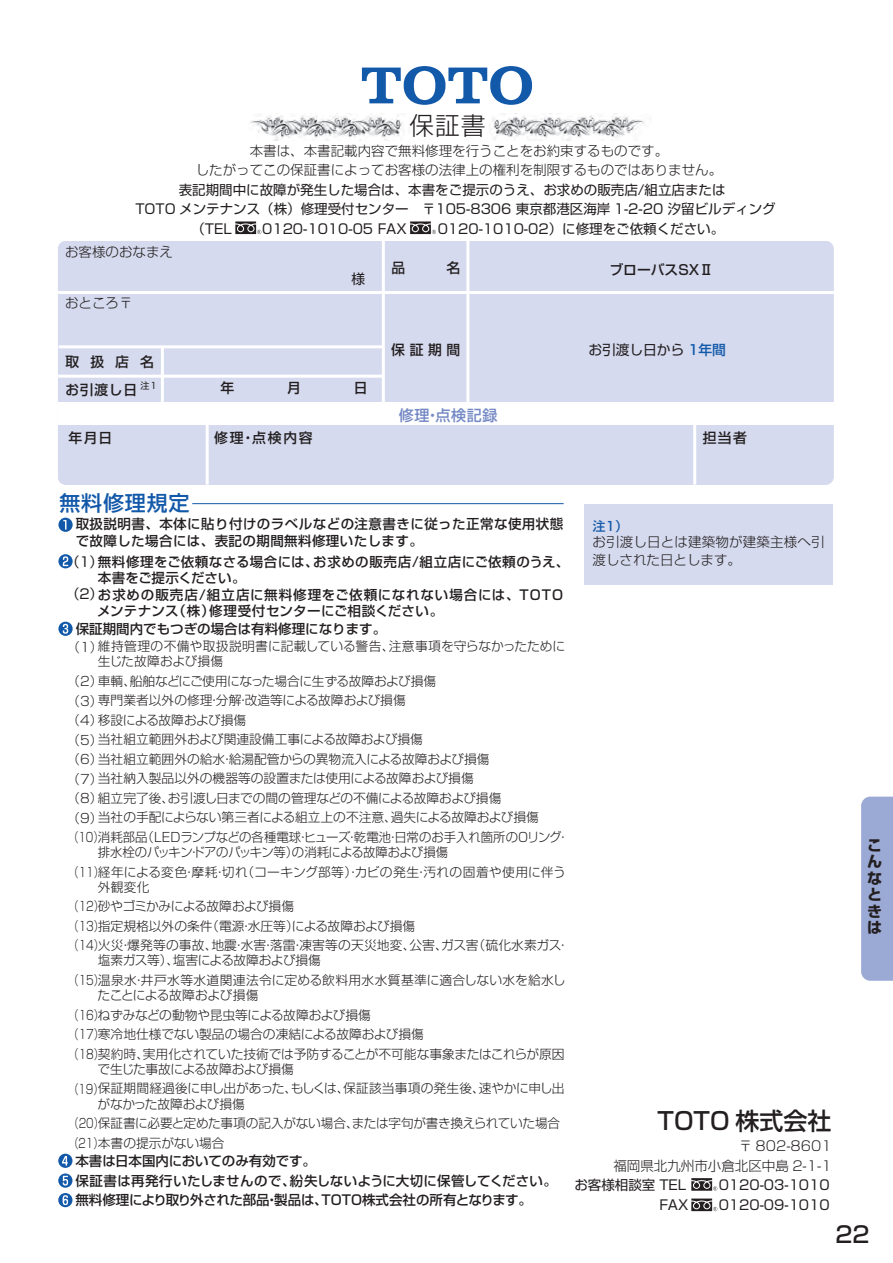
<style>
.page{position:relative;width:893px;height:1263px;background:#fff}
.page>*{position:absolute;margin:0;border:0;box-sizing:border-box;transform-origin:0 0}
.t1{font:300 24.9px "Shin Go Pro";color:#231f20}
.t2{font:500 24px "Shin Go Pro";color:#231f20}
.t3{font:500 22.5px "Shin Go Pro";color:#231f20}
.t4{font:500 21px "Shin Go Pro";letter-spacing:.04em;color:#1359a9}
.t5{font:500 15px "Shin Go Pro";letter-spacing:.04em;color:#7388c4}
.t6{font:700 15px/16.4px "Shin Go Pro";color:#231f20;text-align:justify}
.t7{font:500 13.8px "Shin Go Pro";letter-spacing:.055em;color:#231f20}
.t8{font:13.8px "Shin Go Pro";letter-spacing:-.01em;color:#231f20}
.t9{font:500 13.8px "Shin Go Pro";color:#231f20}
.t10{font:13.65px "Shin Go Pro";color:#231f20}
.t11{font:13.5px/19.5px "Shin Go Pro";color:#231f20;text-align:center}
.t12{font:500 13.5px/16.5px "Shin Go Pro";letter-spacing:.025em;color:#231f20}
.t13{font:300 13.5px/19.5px "Shin Go Pro";color:#231f20}
.t14{font:500 13.5px/19.5px "Shin Go Pro";color:#231f20}
.t15{font:300 12.75px/19.5px "Shin Go Pro";color:#231f20}
.t16{font:300 12.75px/19.5px "Shin Go Pro";letter-spacing:-.02em;color:#231f20}
.t17{font:300 12.75px/19.5px "Shin Go Pro";color:#231f20;text-align:justify;scale:.8 1}
.t18{font:300 12.75px/19.5px "Shin Go Pro";color:#231f20;scale:.78 1}
.t19{font:500 12.75px "Shin Go Pro";color:#1359a9}
.s1{font-weight:500;color:#1359a9}
</style>
<div class="page">
<div style="left:861px;top:797px;width:32px;height:184px;background:#9ba9d5"></div>
<div style="left:58px;top:241px;width:775px;height:244px;background:#d5daee;border-radius:8px"></div>
<div style="left:584px;top:504px;width:249px;height:80px;background:#d5daee"></div>
<hr style="left:58px;top:291px;width:776px;height:3px;background:#fff">
<hr style="left:382px;top:241px;width:3px;height:162px;background:#fff">
<hr style="left:161px;top:348px;width:3px;height:55px;background:#fff">
<hr style="left:466px;top:241px;width:3px;height:163px;background:#fff">
<svg style="left:58px;top:554px;width:15px;height:14px"></svg>
<svg style="left:63px;top:556px;width:5px;height:10px"></svg>
<svg style="left:58px;top:622px;width:15px;height:14px"></svg>
<svg style="left:63px;top:624px;width:5px;height:10px"></svg>
<div style="left:58px;top:1154px;width:14px;height:14px;background:#1359a9;border-radius:50%"></div>
<svg style="left:62px;top:1156px;width:6px;height:9px"></svg>
<svg style="left:58px;top:1173px;width:14px;height:15px"></svg>
<svg style="left:63px;top:1176px;width:5px;height:9px"></svg>
<svg style="left:58px;top:1193px;width:14px;height:14px"></svg>
<svg style="left:63px;top:1195px;width:5px;height:10px"></svg>
<svg style="left:58px;top:518px;width:15px;height:14px"></svg>
<svg style="left:63px;top:520px;width:3px;height:10px"></svg>
<hr style="left:58px;top:375px;width:326px;height:3px;background:#fff">
<hr style="left:59px;top:345px;width:325px;height:3px;background:#fff">
<img style="left:250px;top:113px;width:394px;height:27px">
<hr style="left:206px;top:406px;width:3px;height:79px;background:#fff">
<hr style="left:693px;top:402px;width:3px;height:83px;background:#fff">
<hr style="left:192px;top:503px;width:372px;height:1px;background:#1359a9">
<div style="left:58px;top:402px;width:775px;height:23px;background:#fff"></div>
<svg style="left:362px;top:66px;width:170px;height:39px"></svg>
<svg style="left:691px;top:1178px;width:26px;height:13px"></svg>
<svg style="left:691px;top:1198px;width:26px;height:13px"></svg>
<svg style="left:235px;top:221px;width:26px;height:13px"></svg>
<svg style="left:410px;top:221px;width:26px;height:13px"></svg>
<h1 class="t1" style="left:409px;top:105px;width:78px">保証書</h1>
<p class="t13" style="left:196px;top:139px;width:528px;text-align:center">本書は、本書記載内容で無料修理を行うことをお約束するものです。<br>したがってこの保証書によってお客様の法律上の権利を制限するものではありません。</p>
<p class="t11" style="left:135px;top:178px;width:642px">表記期間中に故障が発生した場合は、本書をご提示のうえ、お求めの販売店/組立店または<br>TOTO メンテナンス（株）修理受付センター　〒105-8306 東京都港区海岸 1-2-20 汐留ビルディング</p>
<p class="t13" style="left:65px;top:241px;width:109px">お客様のおなまえ</p>
<p class="t13" style="left:65px;top:291px;width:69px">おところ〒</p>
<p class="t7" style="left:65px;top:350px;width:90px">取扱店名</p>
<p class="t7" style="left:65px;top:378px;width:93px">お引渡し日<sup>注1</sup></p>
<p class="t7" style="left:69px;top:426px;width:45px">年月日</p>
<p class="t11" style="left:191px;top:217px;width:42px">（TEL</p>
<p class="t11" style="left:262px;top:217px;width:146px">0120-1010-05 FAX</p>
<p class="t11" style="left:438px;top:217px;width:288px">0120-1010-02）に修理をご依頼ください。</p>
<p class="t7" style="left:214px;top:426px;width:100px">修理・点検内容</p>
<p class="t10" style="left:352px;top:268px;width:15px">様</p>
<p class="t7" style="left:391px;top:257px;width:29px">品　</p>
<p class="t7" style="left:447px;top:257px;width:15px">名</p>
<p class="t9" style="left:609px;top:259px;width:105px">ブローバスSXⅡ</p>
<p class="t7" style="left:391px;top:339px;width:70px">保 証 期 間</p>
<p class="t8" style="left:588px;top:339px;width:139px">お引渡し日から <span class="s1">1年間</span></p>
<p class="t5" style="left:399px;top:403px;width:100px">修理・点検記録</p>
<p class="t7" style="left:703px;top:426px;width:46px">担当者</p>
<h3 class="t4" style="left:59px;top:486px;width:132px">無料修理規定</h3>
<p class="t12" style="left:76px;top:514px;width:489px">取扱説明書、本体に貼り付けのラベルなどの注意書きに従った正常な使用状態で故障した場合には、表記の期間無料修理いたします。</p>
<p class="t12" style="left:97px;top:552px;width:474px">無料修理をご依頼なさる場合には、お求めの販売店/組立店にご依頼のうえ、本書をご提示ください。<br>お求めの販売店/組立店に無料修理をご依頼になれない場合には、TOTOメンテナンス（株）修理受付センターにご相談ください。</p>
<p class="t11" style="left:66px;top:550px;width:38px">（１）</p>
<p class="t11" style="left:66px;top:583px;width:38px">（２）</p>
<p class="t14" style="left:76px;top:618px;width:312px">保証期間内でもつぎの場合は有料修理になります。</p>
<p class="t15" style="left:98px;top:637px;width:469px;line-height:15.3px">維持管理の不備や取扱説明書に記載している警告、注意事項を守らなかったために生じた故障および損傷</p>
<p class="t15" style="left:98px;top:669px;width:473px">車輌、船舶などにご使用になった場合に生ずる故障および損傷<br>専門業者以外の修理・分解・改造等による故障および損傷<br>移設による故障および損傷<br>当社組立範囲外および関連設備工事による故障および損傷<br>当社組立範囲外の給水・給湯配管からの異物流入による故障および損傷<br>当社納入製品以外の機器等の設置または使用による故障および損傷<br>組立完了後、お引渡し日までの間の管理などの不備による故障および損傷<br>当社の手配によらない第三者による組立上の不注意、過失による故障および損傷<br>消耗部品（LEDランプなどの各種電球・ヒューズ・乾電池・日常のお手入れ箇所のOリング・</p>
<p class="t15" style="left:98px;top:841px;width:469px">排水栓のパッキン・ドアのパッキン等）の消耗による故障および損傷<br>経年による変色・摩耗・切れ（コーキング部等）・カビの発生・汚れの固着や使用に伴う</p>
<p class="t15" style="left:98px;top:875px;width:473px">外観変化<br>砂やゴミかみによる故障および損傷<br>指定規格以外の条件（電源・水圧等）による故障および損傷<br>火災・爆発等の事故、地震・水害・落雷・凍害等の天災地変、公害、ガス害（硫化水素ガス・</p>
<p class="t15" style="left:98px;top:949px;width:469px">塩素ガス等）、塩害による故障および損傷<br>温泉水・井戸水等水道関連法令に定める飲料用水水質基準に適合しない水を給水し</p>
<p class="t15" style="left:98px;top:984px;width:468px">たことによる故障および損傷<br>ねずみなどの動物や昆虫等による故障および損傷<br>寒冷地仕様でない製品の場合の凍結による故障および損傷<br>契約時、実用化されていた技術では予防することが不可能な事象またはこれらが原因</p>
<p class="t16" style="left:98px;top:1058px;width:468px">で生じた事故による故障および損傷<br>保証期間経過後に申し出があった、もしくは、保証該当事項の発生後、速やかに申し出</p>
<p class="t16" style="left:98px;top:1092px;width:464px">がなかった故障および損傷<br>保証書に必要と定めた事項の記入がない場合、または字句が書き換えられていた場合本書の提示がない場合</p>
<p class="t15" style="left:67px;top:636px;width:37px">（1）</p>
<p class="t15" style="left:67px;top:670px;width:37px;text-align:justify">（2）（3）（4）（5）（6）（7）（8）（9）</p>
<p class="t17" style="left:68px;top:826px;width:45px">（１０）</p>
<p class="t17" style="left:69px;top:860px;width:46px">（１1）</p>
<p class="t17" style="left:69px;top:895px;width:46px">（１2）（１3）（１4）</p>
<p class="t17" style="left:69px;top:969px;width:46px">（１5）</p>
<p class="t17" style="left:69px;top:1003px;width:46px">（１6）（１7）（１8）</p>
<p class="t18" style="left:69px;top:1077px;width:46px">（１9）</p>
<p class="t18" style="left:69px;top:1112px;width:46px">（20）（２1）</p>
<p class="t14" style="left:75px;top:1149px;width:483px">本書は日本国内においてのみ有効です。<br>保証書は再発行いたしませんので、紛失しないように大切に保管してください。無料修理により取り外された部品・製品は、TOTO株式会社の所有となります。</p>
<p class="t19" style="left:593px;top:515px;width:37px">注1）</p>
<p class="t13" style="left:593px;top:531px;width:234px;line-height:18px">お引渡し日とは建築物が建築主様へ引渡しされた日とします。</p>
<p class="t6" style="left:867px;top:835px;width:16px">こんなときは</p>
<h2 class="t2" style="left:658px;top:1101px;width:176px">TOTO 株式会社</h2>
<p class="t13" style="left:613px;top:1134px;width:220px;text-align:right">〒 802-8601<br>福岡県北九州市小倉北区中島 2-1-1</p>
<p class="t11" style="left:574px;top:1173px;width:114px">お客様相談室 TEL</p>
<p class="t11" style="left:719px;top:1173px;width:112px">0120-03-1010</p>
<p class="t11" style="left:659px;top:1193px;width:30px">FAX</p>
<p class="t11" style="left:719px;top:1193px;width:112px">0120-09-1010</p>
<h3 class="t3" style="left:835px;top:1215px;width:36px">22</h3>
</div>
